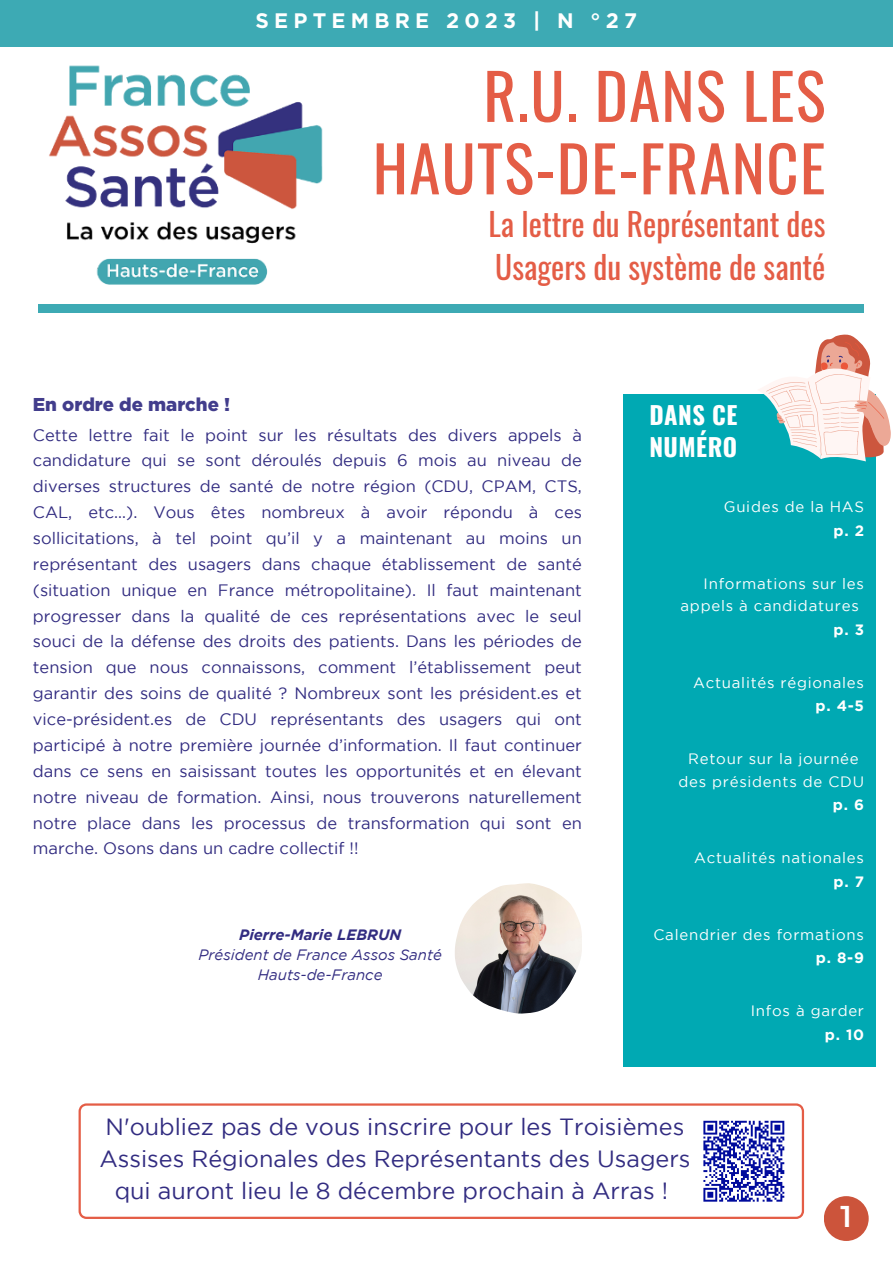
<style>
.page{position:relative;width:893px;height:1264px;background:#fff}
.page>*{position:absolute;margin:0;border:0;box-sizing:border-box;transform-origin:0 0}
.t1{font:63px/72.4px "Oswald";letter-spacing:.02em;color:#e45d46;text-align:right}
.t2{font:31.5px "Oswald";color:#e45d46}
.t3{font:600 30px "Montserrat";color:#fff}
.t4{font:700 24.45px/32.5px "Oswald";letter-spacing:.02em;color:#fff}
.t5{font:23.4px/32.1px "Gotham";color:#322c81;text-align:center}
.t6{font:700 21px "Gotham";letter-spacing:.25em;color:#fff}
.t7{font:900 18.6px "Gotham";color:#423d8c}
.t8{font:16.5px/25.8px "Gotham";color:#322c81;text-align:justify}
.t9{font:15px/22.5px "Gotham";letter-spacing:.05em;color:#fff}
.t10{font:italic 15px "Gotham";color:#322c81}
.t11{font:700 15px "Gotham";color:#fff}
.t12{font:italic 700 15px "Gotham";color:#322c81}
</style>
<div class="page">
<div style="left:0;top:0;width:892px;height:46px;background:#3daab4"></div>
<div style="left:38px;top:304px;width:825px;height:8px;background:#3daab4"></div>
<div style="left:622px;top:394px;width:253px;height:672px;background:#00a9b3"></div>
<img style="left:49px;top:65px;width:274px;height:220px">
<div style="left:823px;top:1196px;width:45px;height:44px;background:#cc543b;border-radius:50%"></div>
<img style="left:455px;top:883px;width:127px;height:130px">
<svg style="left:759px;top:334px;width:132px;height:127px"></svg>
<svg style="left:79px;top:1103px;width:725px;height:115px"></svg>
<div style="left:701px;top:1118px;width:85px;height:85px;background:#fff"></div>
<svg style="left:703px;top:1120px;width:82px;height:82px"></svg>
<p class="t6" style="left:255px;top:9px;width:383px">SEPTEMBRE 2023 | N °27</p>
<p class="t1" style="left:372px;top:57px;width:454px">R.U. DANS LES<br>HAUTS-DE-FRANCE</p>
<p class="t2" style="left:488px;top:199px;width:338px">La lettre du Représentant des</p>
<p class="t2" style="left:495px;top:243px;width:332px">Usagers du système de santé</p>
<p class="t7" style="left:33px;top:394px;width:199px">En ordre de marche !</p>
<p class="t8" style="left:33px;top:423px;width:550px">Cette lettre fait le point sur les résultats des divers appels à candidature qui se sont déroulés depuis 6 mois au niveau de diverses structures de santé de notre région (CDU, CPAM, CTS, CAL, etc…). Vous êtes nombreux à avoir répondu à ces sollicitations, à tel point qu’il y a maintenant au moins un représentant des usagers dans chaque établissement de santé (situation unique en France métropolitaine). Il faut maintenant progresser dans la qualité de ces représentations avec le seul souci de la défense des droits des patients. Dans les périodes de tension que nous connaissons, comment l’établissement peut garantir des soins de qualité ? Nombreux sont les président.es et vice-président.es de CDU représentants des usagers qui ont participé à notre première journée d’information. Il faut continuer dans ce sens en saisissant toutes les opportunités et en élevant notre niveau de formation. Ainsi, nous trouverons naturellement notre place dans les processus de transformation qui sont en marche. Osons dans un cadre collectif !!</p>
<p class="t12" style="left:239px;top:928px;width:164px">Pierre-Marie LEBRUN</p>
<p class="t10" style="left:198px;top:948px;width:245px">Président de France Assos Santé</p>
<p class="t10" style="left:258px;top:969px;width:126px">Hauts-de-France</p>
<p class="t4" style="left:649px;top:397px;width:90px">DANS CE<br>NUMÉRO</p>
<p class="t9" style="left:723px;top:497px;width:142px">Guides de la HAS</p>
<p class="t11" style="left:833px;top:522px;width:32px">p. 2</p>
<p class="t9" style="left:680px;top:573px;width:185px;text-indent:23px">Informations sur les appels à candidatures</p>
<p class="t11" style="left:833px;top:621px;width:32px">p. 3</p>
<p class="t9" style="left:693px;top:672px;width:172px">Actualités régionales</p>
<p class="t11" style="left:815px;top:697px;width:50px">p. 4-5</p>
<p class="t9" style="left:688px;top:748px;width:172px">Retour sur la journée</p>
<p class="t9" style="left:678px;top:771px;width:187px">des présidents de CDU</p>
<p class="t11" style="left:832px;top:796px;width:33px">p. 6</p>
<p class="t9" style="left:694px;top:847px;width:171px">Actualités nationales</p>
<p class="t11" style="left:833px;top:872px;width:32px">p. 7</p>
<p class="t9" style="left:653px;top:924px;width:212px">Calendrier des formations</p>
<p class="t11" style="left:815px;top:949px;width:50px">p. 8-9</p>
<p class="t9" style="left:750px;top:1000px;width:115px">Infos à garder</p>
<p class="t11" style="left:824px;top:1025px;width:41px">p. 10</p>
<p class="t5" style="left:105px;top:1112px;width:580px">N'oubliez pas de vous inscrire pour les Troisièmes</p>
<p class="t5" style="left:99px;top:1144px;width:592px">Assises Régionales des Représentants des Usagers qui auront lieu le 8 décembre prochain à Arras !</p>
<p class="t3" style="left:840px;top:1198px;width:13px">1</p>
</div>
